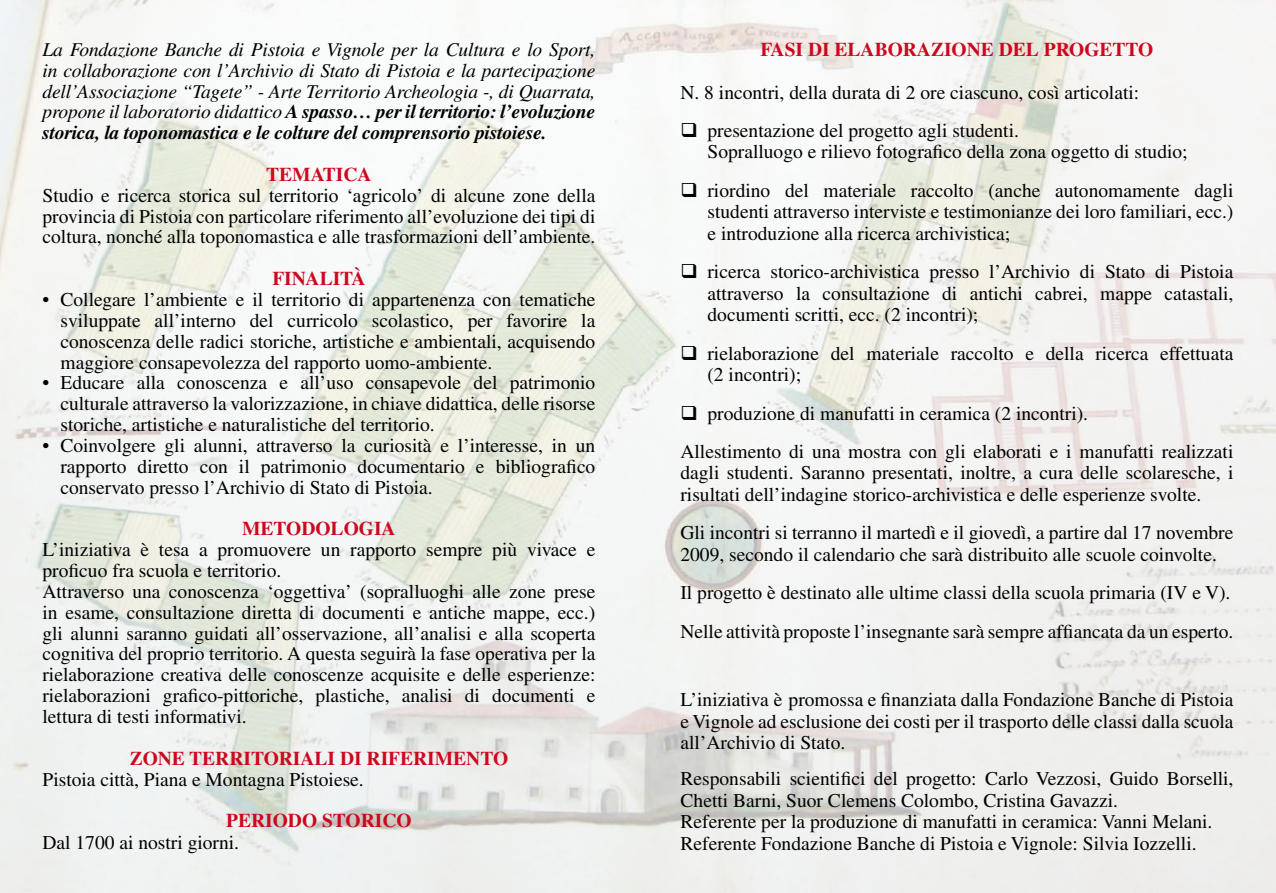
<style>
.page{position:relative;width:1276px;height:893px;background:#fff}
.page>*{position:absolute;margin:0;border:0;box-sizing:border-box;transform-origin:0 0}
.t1{font:19.5px/20.9px "Times LT Std";color:#000}
.t2{font:italic 19.5px/20.9px "Times LT Std";letter-spacing:-.01em;color:#000;text-align:justify}
.t3{font:700 19.5px "Times LT Std";color:#cd071e}
.s1{font-weight:700}
</style>
<div class="page">
<img style="left:0;top:0;width:1276px;height:893px">
<svg style="left:698px;top:137px;width:19px;height:1px"></svg>
<svg style="left:698px;top:197px;width:19px;height:1px"></svg>
<svg style="left:698px;top:278px;width:19px;height:1px"></svg>
<svg style="left:698px;top:360px;width:19px;height:1px"></svg>
<svg style="left:698px;top:420px;width:19px;height:1px"></svg>
<p class="t2" style="left:43px;top:39px;width:554px">La Fondazione Banche di Pistoia e Vignole per la Cultura e lo Sport, in collaborazione con l’Archivio di Stato di Pistoia e la partecipazione dell’Associazione “Tagete” - Arte Territorio Archeologia -, di Quarrata, propone il laboratorio didattico <span class="s1">A spasso… per il territorio: l’evoluzione storica, la toponomastica e le colture del comprensorio pistoiese.</span></p>
<p class="t3" style="left:266px;top:163px;width:107px">TEMATICA</p>
<p class="t1" style="left:43px;top:185px;width:554px;text-align:justify">Studio e ricerca storica sul territorio ‘agricolo’ di alcune zone della provincia di Pistoia con particolare riferimento all’evoluzione dei tipi di coltura, nonché alla toponomastica e alle trasformazioni dell’ambiente.</p>
<p class="t3" style="left:272px;top:267px;width:95px">FINALITÀ</p>
<p class="t1" style="left:60px;top:289px;width:536px;text-align:justify;text-indent:-18px">• Collegare l’ambiente e il territorio di appartenenza con tematiche sviluppate all’interno del curricolo scolastico, per favorire la conoscenza delle radici storiche, artistiche e ambientali, acquisendo maggiore consapevolezza del rapporto uomo-ambiente.</p>
<p class="t1" style="left:60px;top:372px;width:536px;text-align:justify;text-indent:-18px">• Educare alla conoscenza e all’uso consapevole del patrimonio culturale attraverso la valorizzazione, in chiave didattica, delle risorse storiche, artistiche e naturalistiche del territorio.</p>
<p class="t1" style="left:60px;top:435px;width:536px;text-align:justify;text-indent:-18px">• Coinvolgere gli alunni, attraverso la curiosità e l’interesse, in un rapporto diretto con il patrimonio documentario e bibliografico conservato presso l’Archivio di Stato di Pistoia.</p>
<p class="t3" style="left:242px;top:517px;width:155px">METODOLOGIA</p>
<p class="t1" style="left:42px;top:539px;width:554px">L’iniziativa è tesa a promuovere un rapporto sempre più vivace e proficuo fra scuola e territorio.<br>Attraverso una conoscenza ‘oggettiva’ (sopralluoghi alle zone prese in esame, consultazione diretta di documenti e antiche mappe, ecc.) gli alunni saranno guidati all’osservazione, all’analisi e alla scoperta cognitiva del proprio territorio. A questa seguirà la fase operativa per la rielaborazione creativa delle conoscenze acquisite e delle esperienze: rielaborazioni grafico-pittoriche, plastiche, analisi di documenti e lettura di testi informativi.</p>
<p class="t3" style="left:130px;top:746px;width:285px">ZONE TERRITORIALI DI RIFERIMEN</p>
<p class="t3" style="left:480px;top:746px;width:28px">TO</p>
<p class="t1" style="left:42px;top:768px;width:323px">Pistoia città, Piana e Montagna Pistoiese.</p>
<p class="t3" style="left:226px;top:809px;width:187px">PERIODO STORICO</p>
<p class="t1" style="left:42px;top:832px;width:198px">Dal 1700 ai nostri giorni.</p>
<p class="t3" style="left:760px;top:37px;width:394px">FASI DI ELABORAZIONE DEL PROGETTO</p>
<p class="t1" style="left:680px;top:82px;width:460px">N. 8 incontri, della durata di 2 ore ciascuno, così articolati:</p>
<p class="t1" style="left:707px;top:120px;width:482px;line-height:21.5px;text-indent:-27px">❑ presentazione del progetto agli studenti.<br>Sopralluogo e rilievo fotografico della zona oggetto di studio;</p>
<p class="t1" style="left:707px;top:180px;width:527px;line-height:21.5px;text-align:justify;text-indent:-27px">❑ riordino del materiale raccolto (anche autonomamente dagli studenti attraverso interviste e testimonianze dei loro familiari, ecc.) e introduzione alla ricerca archivistica;</p>
<p class="t1" style="left:707px;top:261px;width:527px;line-height:21.5px;text-align:justify;text-indent:-27px">❑ ricerca storico-archivistica presso l’Archivio di Stato di Pistoia attraverso la consultazione di antichi cabrei, mappe catastali, documenti scritti, ecc. (2 incontri);</p>
<p class="t1" style="left:707px;top:342px;width:527px;line-height:21.5px;text-indent:-27px">❑ rielaborazione del materiale raccolto e della ricerca effettuata (2 incontri);</p>
<p class="t1" style="left:680px;top:394px;width:554px;line-height:38.4px">❑ produzione di manufatti in ceramica (2 incontri).<br>Allestimento di una mostra con gli elaborati e i manufatti realizzati</p>
<p class="t1" style="left:680px;top:462px;width:554px;line-height:21.5px">dagli studenti. Saranno presentati, inoltre, a cura delle scolaresche, i risultati dell’indagine storico-archivistica e delle esperienze svolte.</p>
<p class="t1" style="left:680px;top:522px;width:554px;line-height:21.5px">Gli incontri si terranno il martedì e il giovedì, a partire dal 17 novembre<br>2009, secondo il calendario che sarà distribuito alle scuole coinvolte.</p>
<p class="t1" style="left:680px;top:573px;width:554px;line-height:38.4px">Il progetto è destinato alle ultime classi della scuola primaria (IV e V).<br>Nelle attività proposte l’insegnante sarà sempre affiancata da un esperto.</p>
<p class="t1" style="left:680px;top:689px;width:554px;line-height:21.5px;text-align:justify">L’iniziativa è promossa e finanziata dalla Fondazione Banche di Pistoia e Vignole ad esclusione dei costi per il trasporto delle classi dalla scuola all’Archivio di Stato.</p>
<p class="t1" style="left:680px;top:768px;width:554px;line-height:21.5px">Responsabili scientifici del progetto: Carlo Vezzosi, Guido Borselli, Chetti Barni, Suor Clemens Colombo, Cristina Gavazzi.<br>Referente per la produzione di manufatti in ceramica: Vanni Melani.<br>Referente Fondazione Banche di Pistoia e Vignole: Silvia Iozzelli.</p>
</div>
